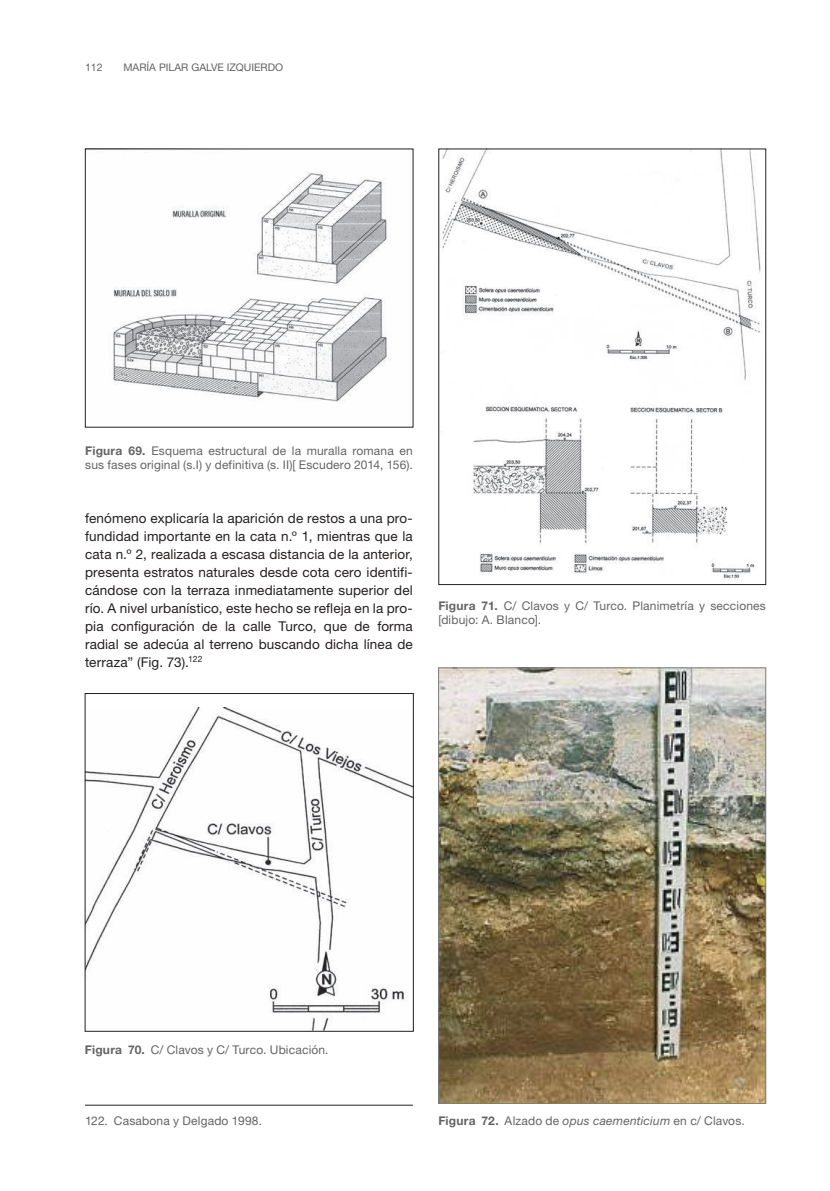
<style>
.page{position:relative;width:830px;height:1191px;background:#fff}
.page>*{position:absolute;margin:0;border:0;box-sizing:border-box;transform-origin:0 0}
.t1{font:13.5px/18px "Helvetica Neue LT Std";letter-spacing:.01em;color:#241f1f;text-align:justify}
.t2{font:12px/14.4px "Helvetica Neue LT Std";letter-spacing:.015em;color:#656365}
.t3{font:10.5px "Helvetica Neue LT Std";color:#656365}
.s1{font-weight:700}
.s2{font-style:italic}
</style>
<div class="page">
<hr style="left:85px;top:1105px;width:327px;height:1px;background:#241f1f">
<img style="left:113px;top:172px;width:275px;height:230px">
<img style="left:87px;top:708px;width:324px;height:321px">
<img style="left:440px;top:151px;width:322px;height:430px">
<img style="left:440px;top:669px;width:323px;height:432px">
<div style="left:438px;top:667px;width:327px;height:436px;border:1px solid #7d7c7e"></div>
<p class="t3" style="left:85px;top:61px;width:19px">112</p>
<p class="t3" style="left:123px;top:61px;width:161px">MARÍA PILAR GALVE IZQUIERDO</p>
<p class="t2" style="left:85px;top:443px;width:329px"><span class="s1">Figura 69.</span> Esquema estructural de la muralla romana en sus fases original (s.I) y definitiva (s. II)[ Escudero 2014, 156).</p>
<p class="t1" style="left:85px;top:509px;width:329px">fenómeno explicaría la aparición de restos a una pro&shy;fundidad importante en la cata n.º 1, mientras que la cata n.º 2, realizada a escasa distancia de la anterior, presenta estratos naturales desde cota cero identifi&shy;cándose con la terraza inmediatamente superior del río. A nivel urbanístico, este hecho se refleja en la pro&shy;pia configuración de la calle Turco, que de forma radial se adecúa al terreno buscando dicha línea de terraza” (Fig. 73).<sup>122</sup></p>
<p class="t2" style="left:438px;top:598px;width:329px"><span class="s1">Figura 71.</span> C/ Clavos y C/ Turco. Planimetría y secciones [dibujo: A. Blanco].</p>
<p class="t2" style="left:85px;top:1042px;width:245px"><span class="s1">Figura 70.</span> C/ Clavos y C/ Turco. Ubicación.</p>
<p class="t2" style="left:85px;top:1113px;width:178px">122. Casabona y Delgado 1998.</p>
<p class="t2" style="left:438px;top:1113px;width:308px"><span class="s1">Figura 72.</span> Alzado de <span class="s2">opus caementicium</span> en c/ Clavos.</p>
</div>
